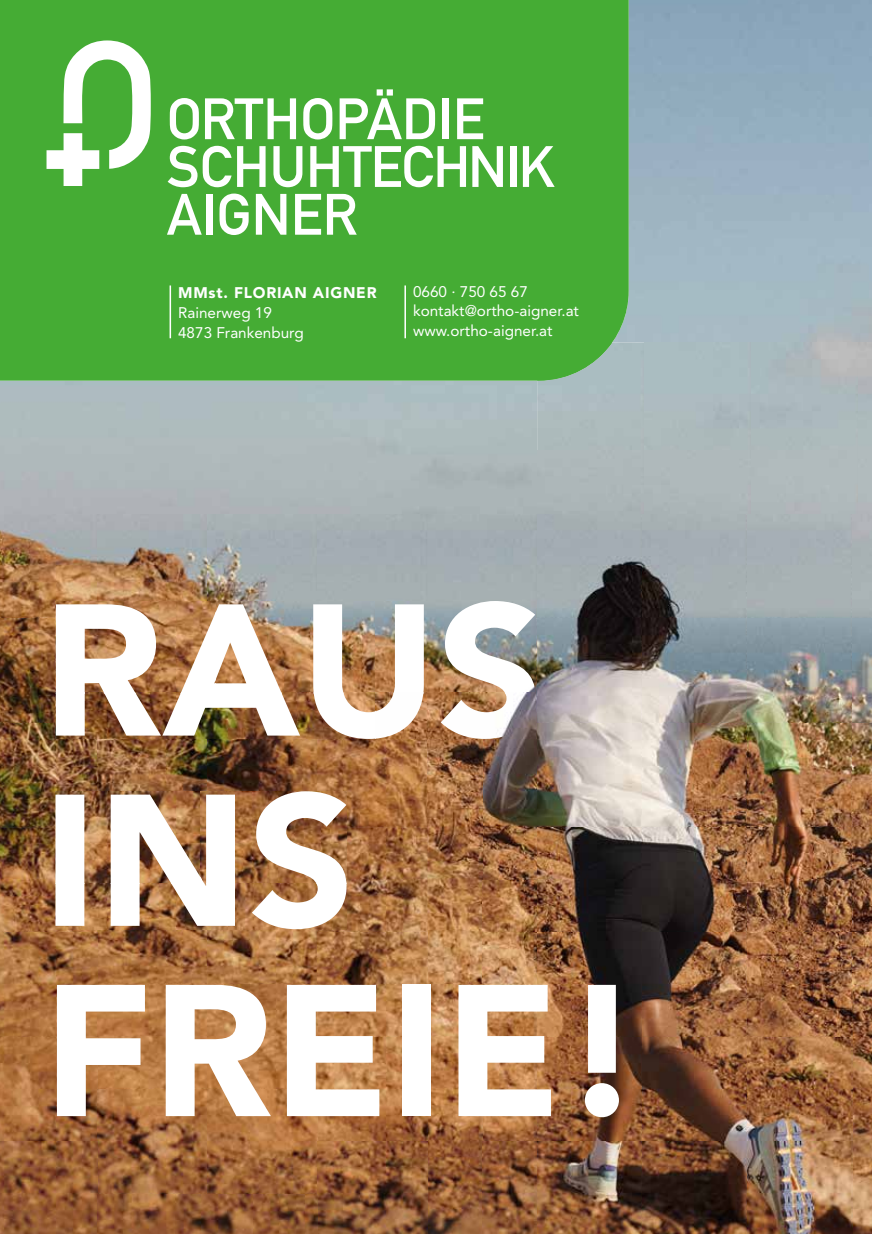
<style>
.page{position:relative;width:872px;height:1234px;background:#fff}
.page>*{position:absolute;margin:0;border:0;box-sizing:border-box;transform-origin:0 0}
.t1{font:900 185.25px "Avenir LT Pro";color:#fff}
.t2{font:15.3px/20px "Avenir LT Pro";color:#fff}
.t3{font:900 15.3px "Avenir LT Pro";letter-spacing:.05em;color:#fff}
</style>
<div class="page">
<div style="left:0;top:0;width:628px;height:380px;background:#45ac34"></div>
<svg style="left:170px;top:98px;width:29px;height:41px"></svg>
<svg style="left:205px;top:98px;width:91px;height:41px"></svg>
<svg style="left:303px;top:98px;width:29px;height:41px"></svg>
<svg style="left:339px;top:89px;width:96px;height:50px"></svg>
<div style="left:442px;top:98px;width:6px;height:41px;background:#fff"></div>
<svg style="left:457px;top:98px;width:26px;height:41px"></svg>
<svg style="left:168px;top:146px;width:29px;height:41px"></svg>
<svg style="left:203px;top:146px;width:28px;height:41px"></svg>
<svg style="left:237px;top:146px;width:28px;height:41px"></svg>
<svg style="left:273px;top:146px;width:29px;height:41px"></svg>
<svg style="left:310px;top:146px;width:156px;height:41px"></svg>
<svg style="left:472px;top:146px;width:31px;height:41px"></svg>
<div style="left:510px;top:146px;width:6px;height:41px;background:#fff"></div>
<svg style="left:523px;top:146px;width:31px;height:41px"></svg>
<svg style="left:167px;top:194px;width:35px;height:41px"></svg>
<div style="left:206px;top:194px;width:6px;height:41px;background:#fff"></div>
<svg style="left:219px;top:193px;width:30px;height:42px"></svg>
<svg style="left:256px;top:194px;width:30px;height:41px"></svg>
<svg style="left:295px;top:194px;width:26px;height:41px"></svg>
<svg style="left:327px;top:194px;width:30px;height:41px"></svg>
<svg style="left:47px;top:40px;width:104px;height:146px"></svg>
<hr style="left:169px;top:285px;width:2px;height:53px;background:#fff">
<hr style="left:404px;top:285px;width:2px;height:53px;background:#fff">
<div style="left:537px;top:342px;width:335px;height:172px;background:#adbabc"></div>
<img style="left:537px;top:342px;width:75px;height:38px">
<img style="left:0;top:514px;width:97px;height:104px">
<img style="left:97px;top:514px;width:330px;height:87px">
<img style="left:427px;top:514px;width:445px;height:104px">
<img style="left:0;top:618px;width:56px;height:105px">
<img style="left:482px;top:618px;width:390px;height:615px">
<img style="left:0;top:723px;width:97px;height:510px">
<img style="left:97px;top:738px;width:220px;height:53px">
<img style="left:317px;top:738px;width:165px;height:495px">
<img style="left:97px;top:928px;width:220px;height:305px">
<img style="left:56px;top:601px;width:479px;height:137px">
<img style="left:55px;top:791px;width:291px;height:137px">
<p class="t3" style="left:178px;top:284px;width:200px">MMst. FLORIAN AIGNER</p>
<p class="t2" style="left:178px;top:303px;width:127px">Rainerweg 19<br>4873 Frankenburg</p>
<p class="t2" style="left:413px;top:281px;width:167px">0660 · 750 65 67 kontakt@ortho-aigner.at www.ortho-aigner.at</p>
<h1 class="t1" style="left:42px;top:939px;width:602px">FREIE!</h1>
</div>
